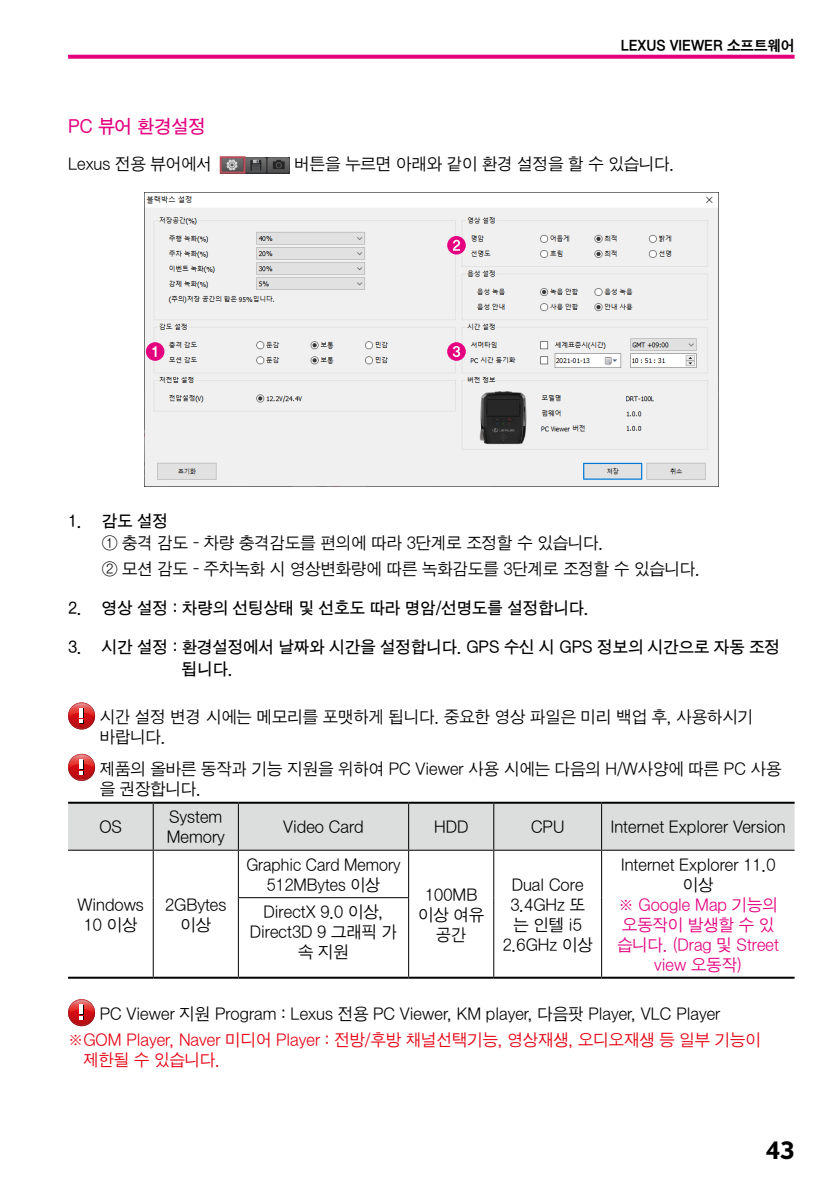
<style>
.page{position:relative;width:840px;height:1191px;background:#fff}
.page>*{position:absolute;margin:0;border:0;box-sizing:border-box;transform-origin:0 0}
.t1{font:700 24px "Nobel";color:#000}
.t2{font:19px "SD Gothic b Md";color:#e4007f}
.t3{font:17px/20px "SD Gothic a Lt";color:#000;text-align:center}
.t4{font:17px/22px "SD Gothic b Md";color:#000}
.t5{font:17px/20px "SD Gothic a Lt";color:#e60012}
.t6{font:17px/20px "SD Gothic a Lt";color:#e4007f;text-align:center}
.t7{font:15px "SD Gothic c Bd";color:#000}
</style>
<div class="page">
<svg style="left:68px;top:55px;width:726px;height:4px;background:#e51288"></svg>
<img style="left:222px;top:157px;width:68px;height:16px">
<div style="left:219px;top:156px;width:26px;height:18px;border:2px solid #ba505a"></div>
<img style="left:145px;top:196px;width:572px;height:290px">
<img style="left:75px;top:728px;width:13px;height:1px">
<img style="left:70px;top:723px;width:23px;height:5px">
<img style="left:68px;top:703px;width:27px;height:14px">
<img style="left:69px;top:704px;width:25px;height:4px">
<svg style="left:69px;top:708px;width:25px;height:15px"></svg>
<img style="left:68px;top:754px;width:27px;height:26px">
<img style="left:69px;top:775px;width:25px;height:4px">
<img style="left:69px;top:755px;width:25px;height:4px">
<svg style="left:69px;top:759px;width:25px;height:16px"></svg>
<hr style="left:79px;top:759px;width:4px;height:10px;background:#fff">
<div style="left:68px;top:803px;width:726px;height:46px;background:#dcdddd"></div>
<hr style="left:68px;top:801px;width:85px;height:2px;background:#000">
<hr style="left:153px;top:801px;width:85px;height:2px;background:#000">
<hr style="left:238px;top:801px;width:170px;height:2px;background:#000">
<hr style="left:408px;top:801px;width:85px;height:2px;background:#000">
<hr style="left:493px;top:801px;width:108px;height:2px;background:#000">
<hr style="left:601px;top:801px;width:193px;height:2px;background:#000">
<hr style="left:68px;top:976px;width:85px;height:2px;background:#000">
<hr style="left:153px;top:976px;width:85px;height:2px;background:#000">
<hr style="left:238px;top:976px;width:170px;height:2px;background:#000">
<hr style="left:408px;top:976px;width:85px;height:2px;background:#000">
<hr style="left:493px;top:976px;width:108px;height:2px;background:#000">
<hr style="left:601px;top:976px;width:193px;height:2px;background:#000">
<hr style="left:153px;top:803px;width:1px;height:46px;background:#000">
<hr style="left:238px;top:803px;width:1px;height:46px;background:#000">
<hr style="left:408px;top:803px;width:1px;height:46px;background:#000">
<hr style="left:493px;top:803px;width:1px;height:46px;background:#000">
<hr style="left:600px;top:803px;width:1px;height:46px;background:#000">
<hr style="left:68px;top:849px;width:85px;height:1px;background:#000">
<hr style="left:153px;top:849px;width:85px;height:1px;background:#000">
<hr style="left:153px;top:850px;width:1px;height:47px;background:#000">
<hr style="left:153px;top:897px;width:1px;height:79px;background:#000">
<hr style="left:238px;top:849px;width:170px;height:1px;background:#000">
<hr style="left:238px;top:850px;width:1px;height:47px;background:#000">
<hr style="left:408px;top:849px;width:85px;height:1px;background:#000">
<hr style="left:408px;top:850px;width:1px;height:47px;background:#000">
<hr style="left:493px;top:849px;width:108px;height:1px;background:#000">
<hr style="left:493px;top:850px;width:1px;height:47px;background:#000">
<hr style="left:601px;top:849px;width:193px;height:1px;background:#000">
<hr style="left:600px;top:850px;width:1px;height:47px;background:#000">
<hr style="left:493px;top:897px;width:1px;height:79px;background:#000">
<hr style="left:600px;top:897px;width:1px;height:79px;background:#000">
<hr style="left:238px;top:897px;width:171px;height:1px;background:#000">
<hr style="left:238px;top:898px;width:1px;height:78px;background:#000">
<hr style="left:408px;top:898px;width:1px;height:78px;background:#000">
<img style="left:68px;top:999px;width:27px;height:26px">
<img style="left:69px;top:1020px;width:25px;height:4px">
<img style="left:69px;top:1000px;width:25px;height:5px">
<svg style="left:69px;top:1005px;width:25px;height:15px"></svg>
<hr style="left:79px;top:1004px;width:4px;height:10px;background:#fff">
<div style="left:146px;top:342px;width:18px;height:19px;background:#e4007f;border-radius:50%"></div>
<svg style="left:152px;top:346px;width:4px;height:11px"></svg>
<div style="left:447px;top:236px;width:18px;height:18px;background:#e4007f;border-radius:50%"></div>
<svg style="left:452px;top:240px;width:8px;height:11px"></svg>
<div style="left:447px;top:342px;width:18px;height:19px;background:#e4007f;border-radius:50%"></div>
<svg style="left:452px;top:346px;width:8px;height:11px"></svg>
<p class="t7" style="left:620px;top:38px;width:175px">LEXUS VIEWER 소프트웨어</p>
<p class="t2" style="left:68px;top:116px;width:139px">PC 뷰어 환경설정</p>
<p class="t3" style="left:68px;top:154px;width:145px">Lexus 전용 뷰어에서</p>
<p class="t3" style="left:294px;top:154px;width:381px">버튼을 누르면 아래와 같이 환경 설정을 할 수 있습니다.</p>
<p class="t4" style="left:68px;top:510px;width:101px">1. 감도 설정</p>
<p class="t3" style="left:102px;top:530px;width:599px;line-height:25.6px;text-align:left">① 충격 감도 - 차량 충격감도를 편의에 따라 3단계로 조정할 수 있습니다.<br>② 모션 감도 - 주차녹화 시 영상변화량에 따른 녹화감도를 3단계로 조정할 수 있습니다.</p>
<p class="t4" style="left:68px;top:597px;width:522px">2. 영상 설정 : 차량의 선팅상태 및 선호도 따라 명암/선명도를 설정합니다.</p>
<p class="t4" style="left:182px;top:636px;width:599px;text-indent:-114px">3. 시간 설정 : 환경설정에서 날짜와 시간을 설정합니다. GPS 수신 시 GPS 정보의 시간으로 자동 조정 됩니다.</p>
<p class="t3" style="left:100px;top:707px;width:654px;text-align:left">시간 설정 변경 시에는 메모리를 포맷하게 됩니다. 중요한 영상 파일은 미리 백업 후, 사용하시기 바랍니다.</p>
<p class="t3" style="left:100px;top:758px;width:682px;text-align:left">제품의 올바른 동작과 기능 지원을 위하여 PC Viewer 사용 시에는 다음의 H/W사양에 따른 PC 사용 을 권장합니다.</p>
<p class="t3" style="left:99px;top:817px;width:24px">OS</p>
<p class="t3" style="left:167px;top:807px;width:60px;text-align:left">System<br>Memory</p>
<p class="t3" style="left:283px;top:817px;width:82px">Video Card</p>
<p class="t3" style="left:434px;top:817px;width:36px">HDD</p>
<p class="t3" style="left:530px;top:817px;width:35px">CPU</p>
<p class="t3" style="left:610px;top:817px;width:177px">Internet Explorer Version</p>
<p class="t3" style="left:77px;top:894px;width:68px">Windows<br>10 이상</p>
<p class="t3" style="left:165px;top:894px;width:63px">2GBytes 이상</p>
<p class="t3" style="left:246px;top:854px;width:156px">Graphic Card Memory<br>512MBytes 이상</p>
<p class="t3" style="left:250px;top:902px;width:149px">DirectX 9.0 이상,<br>Direct3D 9 그래픽 가 속 지원</p>
<p class="t3" style="left:418px;top:884px;width:67px">100MB 이상 여유 공간</p>
<p class="t3" style="left:502px;top:874px;width:91px">Dual Core<br>3.4GHz 또 는 인텔 i5<br>2.6GHz 이상</p>
<p class="t3" style="left:620px;top:854px;width:156px">Internet Explorer 11.0 이상</p>
<p class="t6" style="left:616px;top:894px;width:163px">※ Google Map 기능의 오동작이 발생할 수 있 습니다. (Drag 및 Street view 오동작)</p>
<p class="t3" style="left:100px;top:1004px;width:621px">PC Viewer 지원 Program : Lexus 전용 PC Viewer, KM player, 다음팟 Player, VLC Player</p>
<p class="t5" style="left:83px;top:1029px;width:678px;text-indent:-15px">※GOM Player, Naver 미디어 Player : 전방/후방 채널선택기능, 영상재생, 오디오재생 등 일부 기능이 제한될 수 있습니다.</p>
<h1 class="t1" style="left:765px;top:1136px;width:30px">43</h1>
</div>
